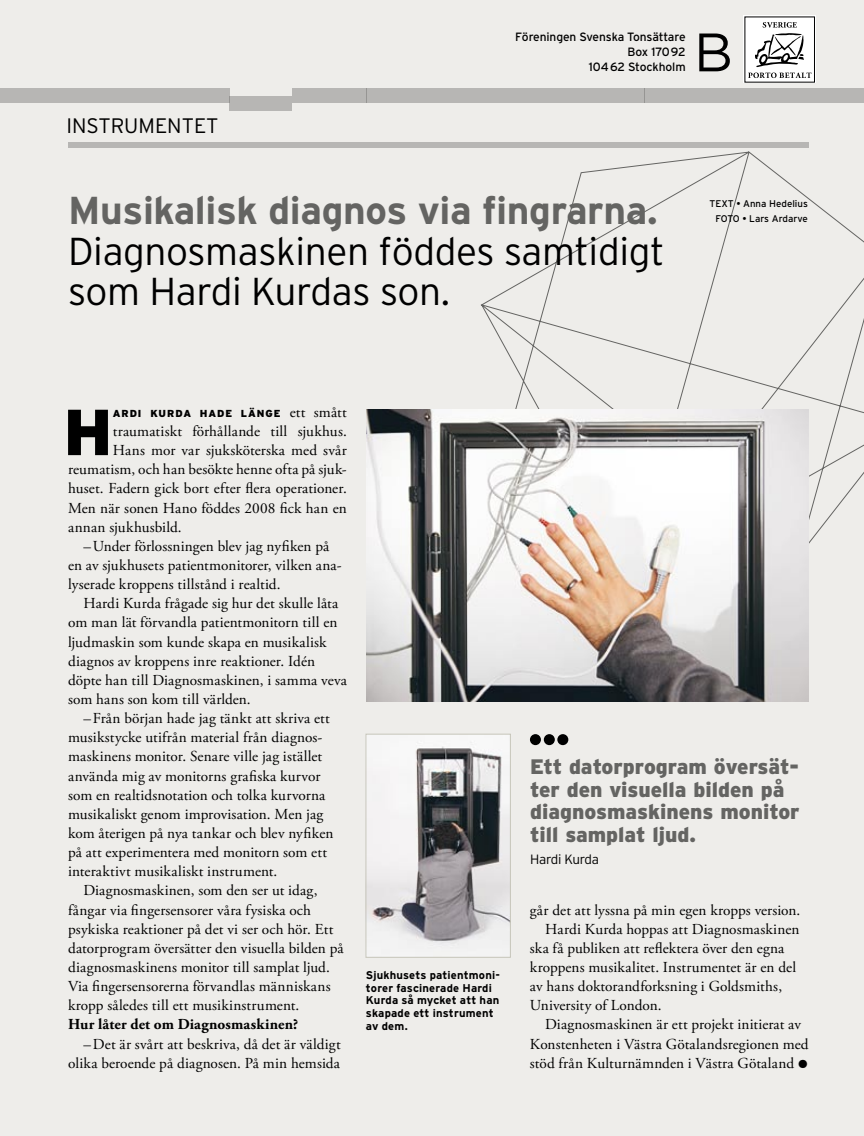
<style>
.page{position:relative;width:864px;height:1136px;background:#fff}
.page>*{position:absolute;margin:0;border:0;box-sizing:border-box;transform-origin:0 0}
.t1{font:900 64.8px "Interstate";color:#000}
.t2{font:54px "Gotham";color:#000}
.t3{font:300 38.85px/40.3px "Interstate";letter-spacing:-.01em;color:#000}
.t4{font:700 38.85px "Interstate";letter-spacing:-.01em;color:#646462}
.t5{font:900 20.85px/22.4px "Interstate";color:#646462}
.t6{font:300 20.85px "Interstate";color:#000}
.t7{font:15.3px/19.2px "Adobe Garamond Pro";letter-spacing:.005em;color:#000;text-align:right}
.t8{font:700 15.3px "Adobe Garamond Pro";letter-spacing:.01em;color:#000}
.t9{font:300 13.5px "Interstate";letter-spacing:-.05em;color:#000}
.t10{font:12px/15px "Interstate";letter-spacing:-.01em;color:#000;text-align:right}
.t11{font:700 11.25px/12.8px "Interstate";letter-spacing:.015em;color:#000}
.t12{font:900 10.2px "Interstate";letter-spacing:.095em;color:#000}
.t13{font:9.75px "Interstate";color:#000}
.s1{font-family:"Adobe Garamond Pro";font-weight:400;font-size:15.3px}
.s2{font-size:29.85px}
</style>
<div class="page">
<div style="left:0;top:0;width:863px;height:1135px;background:#eeedea"></div>
<div style="left:68px;top:143px;width:740px;height:5px;background:#b7b6b4"></div>
<div style="left:230px;top:96px;width:62px;height:14px;background:#b7b6b4"></div>
<div style="left:0;top:88px;width:230px;height:15px;background:#b7b6b4"></div>
<div style="left:292px;top:88px;width:55px;height:15px;background:#b7b6b4"></div>
<div style="left:347px;top:88px;width:19px;height:15px;background:#b7b6b4"></div>
<div style="left:644px;top:88px;width:19px;height:15px;background:#b7b6b4"></div>
<div style="left:366px;top:88px;width:278px;height:15px;background:#b7b6b4"></div>
<div style="left:663px;top:88px;width:145px;height:15px;background:#b7b6b4"></div>
<div style="left:808px;top:88px;width:55px;height:15px;background:#b7b6b4"></div>
<svg style="left:481px;top:151px;width:382px;height:426px"></svg>
<svg style="left:742px;top:16px;width:73px;height:67px"></svg>
<svg style="left:748px;top:22px;width:63px;height:56px;background:#cfcfcf"></svg>
<img style="left:366px;top:409px;width:442px;height:292px">
<div style="left:557px;top:734px;width:11px;height:11px;background:#000;border-radius:50%"></div>
<div style="left:543px;top:734px;width:11px;height:11px;background:#000;border-radius:50%"></div>
<div style="left:529px;top:734px;width:11px;height:11px;background:#000;border-radius:50%"></div>
<img style="left:367px;top:735px;width:141px;height:211px">
<div style="left:365px;top:733px;width:145px;height:224px;border:1px solid #c6c5b9"></div>
<h3 class="t6" style="left:66px;top:113px;width:20px">instrum</h3>
<h3 class="t6" style="left:155px;top:113px;width:61px">entet</h3>
<p class="t10" style="left:515px;top:29px;width:172px">Föreningen Svenska Tonsättare<br>Box 17092<br>10462 Stockholm</p>
<h2 class="t2" style="left:693px;top:22px;width:40px">B</h2>
<h3 class="t4" style="left:68px;top:189px;width:590px">Musikalisk diagnos via fingrarna.</h3>
<h3 class="t3" style="left:68px;top:230px;width:597px">Diagnosmaskinen föddes samtidigt som Hardi Kurdas son.</h3>
<p class="t13" style="left:709px;top:198px;width:100px">TEXT • Anna Hedelius</p>
<p class="t13" style="left:715px;top:213px;width:94px">FOTO • Lars Ardarve</p>
<h1 class="t1" style="left:63px;top:395px;width:50px">H</h1>
<p class="t12" style="left:113px;top:407px;width:235px">ardi Kurda hade länge <span class="s1">ett smått</span></p>
<p class="t7" style="left:113px;top:422px;width:235px">traumatiskt förhållande till sjukhus.</p>
<p class="t7" style="left:113px;top:441px;width:235px">Hans mor var sjuksköterska med svår</p>
<p class="t7" style="left:68px;top:460px;width:280px">reumatism, och han besökte henne ofta på sjuk-</p>
<p class="t7" style="left:68px;top:479px;width:280px">huset. Fadern gick bort efter flera operationer.</p>
<p class="t7" style="left:68px;top:498px;width:280px">Men när sonen Hano föddes 2008 fick han en</p>
<p class="t7" style="left:68px;top:517px;width:115px">annan sjukhusbild.</p>
<p class="t7" style="left:83px;top:537px;width:247px">–Under förlossningen blev jag nyfiken på</p>
<p class="t7" style="left:68px;top:556px;width:275px">en av sjukhusets patientmonitorer, vilken ana-</p>
<p class="t7" style="left:68px;top:575px;width:214px">lyserade kroppens tillstånd i realtid.</p>
<p class="t7" style="left:83px;top:594px;width:256px">Hardi Kurda frågade sig hur det skulle låta</p>
<p class="t7" style="left:68px;top:613px;width:271px">om man lät förvandla patientmonitorn till en</p>
<p class="t7" style="left:68px;top:632px;width:260px">ljudmaskin som kunde skapa en musikalisk</p>
<p class="t7" style="left:68px;top:651px;width:248px">diagnos av kroppens inre reaktioner. Idén</p>
<p class="t7" style="left:68px;top:670px;width:280px">döpte han till Diagnosmaskinen, i samma veva</p>
<p class="t7" style="left:68px;top:690px;width:184px">som hans son kom till världen.</p>
<p class="t7" style="left:83px;top:709px;width:248px">–Från början hade jag tänkt att skriva ett</p>
<p class="t7" style="left:68px;top:728px;width:256px">musikstycke utifrån material från diagnos-</p>
<p class="t7" style="left:68px;top:747px;width:255px">maskinens monitor. Senare ville jag istället</p>
<p class="t7" style="left:68px;top:766px;width:254px">använda mig av monitorns grafiska kurvor</p>
<p class="t7" style="left:68px;top:785px;width:259px">som en realtidsnotation och tolka kurvorna</p>
<p class="t7" style="left:68px;top:804px;width:257px">musikaliskt genom improvisation. Men jag</p>
<p class="t7" style="left:68px;top:824px;width:267px">kom återigen på nya tankar och blev nyfiken</p>
<p class="t7" style="left:68px;top:843px;width:260px">på att experimentera med monitorn som ett</p>
<p class="t7" style="left:68px;top:862px;width:211px">interaktivt musikaliskt instrument.</p>
<p class="t7" style="left:83px;top:881px;width:235px">Diagnosmaskinen, som den ser ut idag,</p>
<p class="t7" style="left:68px;top:900px;width:244px">fångar via fingersensorer våra fysiska och</p>
<p class="t7" style="left:68px;top:919px;width:267px">psykiska reaktioner på det vi ser och hör. Ett</p>
<p class="t7" style="left:68px;top:938px;width:277px">datorprogram översätter den visuella bilden på</p>
<p class="t7" style="left:68px;top:957px;width:263px">diagnosmaskinens monitor till samplat ljud.</p>
<p class="t7" style="left:68px;top:977px;width:264px">Via fingersensorerna förvandlas människans</p>
<p class="t7" style="left:68px;top:996px;width:233px">kropp således till ett musikinstrument.</p>
<p class="t8" style="left:68px;top:1015px;width:231px">Hur låter det om Diagnosmaskinen?</p>
<p class="t7" style="left:68px;top:1034px;width:274px">–Det är svårt att beskriva, då det är väldigt olika beroende på diagnosen. På min hemsida</p>
<p class="t11" style="left:366px;top:968px;width:135px">Sjukhusets patientmoni&shy;torer fascinerade Hardi<br>Kurda så mycket att han skapade ett instrument av dem.</p>
<h3 class="t5" style="left:530px;top:755px;width:271px">Ett datorprogram översät&shy;ter den visuella bilden på diagnosmaskinens monitor till samplat ljud.</h3>
<p class="t9" style="left:530px;top:851px;width:71px">Hardi Kurda</p>
<p class="t7" style="left:529px;top:900px;width:272px">går det att lyssna på min egen kropps version.</p>
<p class="t7" style="left:545px;top:919px;width:256px">Hardi Kurda hoppas att Diagnosmaskinen</p>
<p class="t7" style="left:529px;top:938px;width:256px">ska få publiken att reflektera över den egna</p>
<p class="t7" style="left:529px;top:957px;width:267px">kroppens musikalitet. Instrumentet är en del</p>
<p class="t7" style="left:529px;top:977px;width:254px">av hans doktorandforksning i Goldsmiths,</p>
<p class="t7" style="left:529px;top:996px;width:133px">University of London.</p>
<p class="t7" style="left:545px;top:1015px;width:257px">Diagnosmaskinen är ett projekt initierat av</p>
<p class="t7" style="left:529px;top:1034px;width:280px">Konstenheten i Västra Götalandsregionen med</p>
<p class="t7" style="left:529px;top:1053px;width:280px">stöd från Kulturnämnden i Västra Götaland <span class="s2">•</span></p>
</div>
